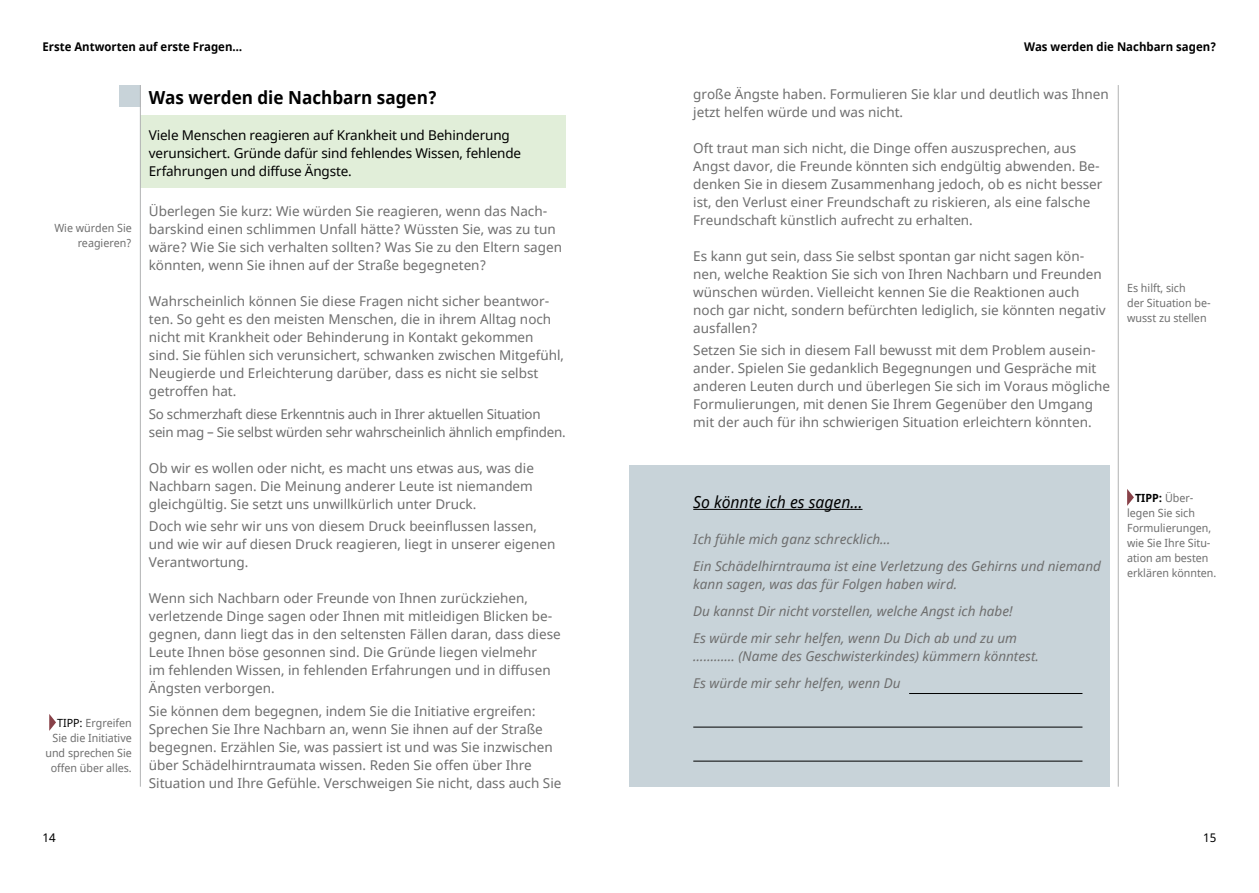
<style>
.page{position:relative;width:1259px;height:893px;background:#fff}
.page>*{position:absolute;margin:0;border:0;box-sizing:border-box;transform-origin:0 0}
.t1{font:700 18px "Noto Sans";color:#000;scale:.95 1}
.t2{font:italic 16.5px "Noto Sans";color:#000;scale:.95 1}
.t3{font:13.5px/18px "Noto Sans";color:#6e6e6e}
.t4{font:italic 13.5px/27px "Noto Sans";color:#6e6e6e}
.t5{font:13.5px/18px "Noto Sans";letter-spacing:-.01em;color:#000}
.t6{font:13.5px/18px "Noto Sans";letter-spacing:-.02em;color:#6e6e6e}
.t7{font:700 12px "Noto Sans";color:#000;scale:.95 1}
.t8{font:12px "Noto Sans";color:#000}
.t9{font:11.25px/15px "Noto Sans";color:#6e6e6e;scale:.95 1}
.s1{color:#000}
.s2{font-weight:700;color:#000}
</style>
<div class="page">
<div style="left:119px;top:85px;width:22px;height:21px;background:#c8d3d9"></div>
<hr style="left:1118px;top:85px;width:1px;height:702px;background:#b1b2b3">
<svg style="left:1127px;top:489px;width:7px;height:17px"></svg>
<div style="left:629px;top:465px;width:481px;height:322px;background:#c8d3d9"></div>
<hr style="left:693px;top:509px;width:169px;height:1px;background:#000">
<hr style="left:693px;top:727px;width:389px;height:1px;background:#000">
<hr style="left:693px;top:761px;width:389px;height:1px;background:#000">
<hr style="left:909px;top:693px;width:173px;height:1px;background:#000">
<div style="left:140px;top:115px;width:425px;height:73px;background:#e1eed9"></div>
<hr style="left:140px;top:85px;width:1px;height:702px;background:#b1b2b3">
<svg style="left:49px;top:714px;width:7px;height:17px"></svg>
<p class="t7" style="left:43px;top:38px;width:212px">Erste Antworten auf erste Fragen…</p>
<h1 class="t1" style="left:149px;top:84px;width:305px">Was werden die Nachbarn sagen?</h1>
<p class="t5" style="left:149px;top:126px;width:374px">Viele Menschen reagieren auf Krankheit und Behinderung verunsichert. Gründe dafür sind fehlendes Wissen, fehlende<br>Erfahrungen und diffuse Ängste.</p>
<p class="t3" style="left:149px;top:203px;width:415px">Überlegen Sie kurz: Wie würden Sie reagieren, wenn das Nach&shy;barskind einen schlimmen Unfall hätte? Wüssten Sie, was zu tun wäre? Wie Sie sich verhalten sollten? Was Sie zu den Eltern sagen könnten, wenn Sie ihnen auf der Straße begegneten?</p>
<p class="t3" style="left:149px;top:293px;width:417px">Wahrscheinlich können Sie diese Fragen nicht sicher beantwor&shy;ten. So geht es den meisten Menschen, die in ihrem Alltag noch nicht mit Krankheit oder Behinderung in Kontakt gekommen sind. Sie fühlen sich verunsichert, schwanken zwischen Mitgefühl, Neugierde und Erleichterung darüber, dass es nicht sie selbst getroffen hat.</p>
<p class="t6" style="left:149px;top:405px;width:418px">So schmerzhaft diese Erkenntnis auch in Ihrer aktuellen Situation sein mag – Sie selbst würden sehr wahrscheinlich ähnlich empfinden.</p>
<p class="t3" style="left:149px;top:459px;width:387px;text-align:justify">Ob wir es wollen oder nicht, es macht uns etwas aus, was die Nachbarn sagen. Die Meinung anderer Leute ist niemandem gleichgültig. Sie setzt uns unwillkürlich unter Druck.</p>
<p class="t3" style="left:149px;top:518px;width:408px">Doch wie sehr wir uns von diesem Druck beeinflussen lassen, und wie wir auf diesen Druck reagieren, liegt in unserer eigenen<br>Verantwortung.</p>
<p class="t3" style="left:149px;top:590px;width:413px">Wenn sich Nachbarn oder Freunde von Ihnen zurückziehen, verletzende Dinge sagen oder Ihnen mit mitleidigen Blicken be&shy;gegnen, dann liegt das in den seltensten Fällen daran, dass diese Leute Ihnen böse gesonnen sind. Die Gründe liegen vielmehr<br>im fehlenden Wissen, in fehlenden Erfahrungen und in diffusen Ängsten verborgen.</p>
<p class="t3" style="left:149px;top:702px;width:414px">Sie können dem begegnen, indem Sie die Initiative ergreifen:<br>Sprechen Sie Ihre Nachbarn an, wenn Sie ihnen auf der Straße begegnen. Erzählen Sie, was passiert ist und was Sie inzwischen über Schädelhirntraumata wissen. Reden Sie offen über Ihre Situation und Ihre Gefühle. Verschweigen Sie nicht, dass auch Sie</p>
<p class="t9" style="left:54px;top:221px;width:83px;text-align:right">Wie würden Sie reagieren?</p>
<p class="t9" style="left:45px;top:716px;width:92px;text-align:right"><span class="s1">TIPP:</span> Ergreifen<br>Sie die Initiative und sprechen Sie offen über alles.</p>
<p class="t7" style="left:1024px;top:38px;width:204px">Was werden die Nachbarn sagen?</p>
<p class="t3" style="left:693px;top:85px;width:417px">große Ängste haben. Formulieren Sie klar und deutlich was Ihnen jetzt helfen würde und was nicht.</p>
<p class="t3" style="left:693px;top:139px;width:411px">Oft traut man sich nicht, die Dinge offen auszusprechen, aus Angst davor, die Freunde könnten sich endgültig abwenden. Be&shy;denken Sie in diesem Zusammenhang jedoch, ob es nicht besser ist, den Verlust einer Freundschaft zu riskieren, als eine falsche Freundschaft künstlich aufrecht zu erhalten.</p>
<p class="t3" style="left:693px;top:247px;width:414px">Es kann gut sein, dass Sie selbst spontan gar nicht sagen kön&shy;nen, welche Reaktion Sie sich von Ihren Nachbarn und Freunden wünschen würden. Vielleicht kennen Sie die Reaktionen auch noch gar nicht, sondern befürchten lediglich, sie könnten negativ ausfallen?</p>
<p class="t3" style="left:693px;top:342px;width:418px">Setzen Sie sich in diesem Fall bewusst mit dem Problem ausein&shy;ander. Spielen Sie gedanklich Begegnungen und Gespräche mit anderen Leuten durch und überlegen Sie sich im Voraus mögliche Formulierungen, mit denen Sie Ihrem Gegenüber den Umgang mit der auch für ihn schwierigen Situation erleichtern könnten.</p>
<p class="t9" style="left:1127px;top:281px;width:89px">Es hilft, sich<br>der Situation be&shy;wusst zu stellen</p>
<p class="t2" style="left:693px;top:490px;width:180px">So könnte ich es sagen…</p>
<p class="t4" style="left:693px;top:525px;width:409px">Ich fühle mich ganz schrecklich…<br>Ein Schädelhirntrauma ist eine Verletzung des Gehirns und niemand</p>
<p class="t4" style="left:693px;top:570px;width:325px">kann sagen, was das für Folgen haben wird.<br>Du kannst Dir nicht vorstellen, welche Angst ich habe!<br>Es würde mir sehr helfen, wenn Du Dich ab und zu um</p>
<p class="t4" style="left:693px;top:642px;width:347px">………… (Name des Geschwisterkindes) kümmern könntest.<br>Es würde mir sehr helfen, wenn Du</p>
<p class="t9" style="left:1127px;top:491px;width:95px;text-indent:8px"><span class="s2">TIPP:</span> Über&shy;legen Sie sich<br>Formulierungen, wie Sie Ihre Situ&shy;ation am besten erklären könnten.</p>
<p class="t8" style="left:43px;top:829px;width:15px">14</p>
<p class="t8" style="left:1203px;top:829px;width:15px">15</p>
</div>
